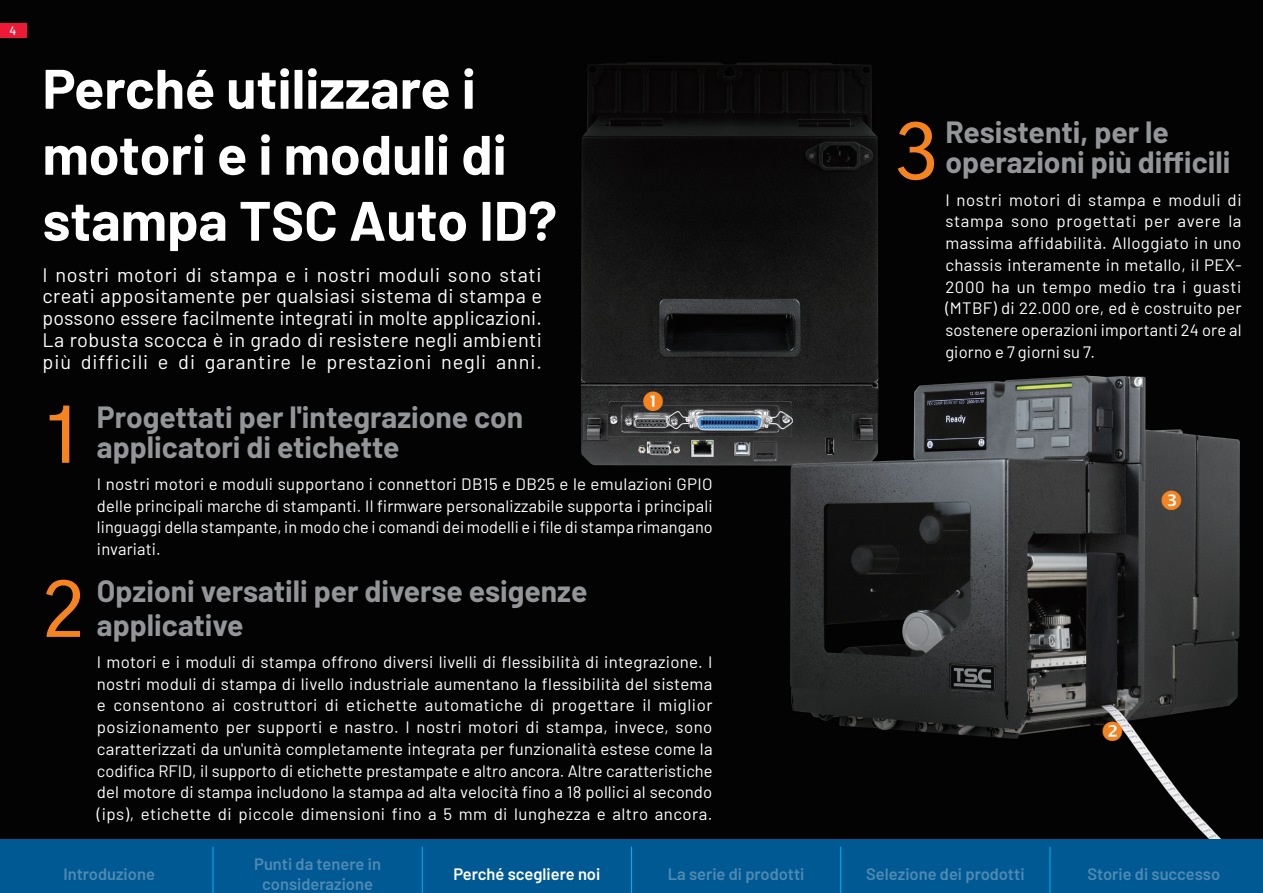
<style>
.page{position:relative;width:1263px;height:893px;background:#fff}
.page>*{position:absolute;margin:0;border:0;box-sizing:border-box;transform-origin:0 0}
.content02{font:500 75px "Gothic A1";color:#f58420}
.chapter_name{font:700 55.5px/66px "Barlow";color:#fff}
.t1{font:700 30px/30px "Barlow";color:#939598}
.content01{font:19.5px/21.8px "Barlow";letter-spacing:.045em;color:#fff;text-align:justify}
.content01-2{font:16.5px/21.8px "Barlow";letter-spacing:.01em;color:#fff;text-align:justify}
.navigation_none{font:600 16.5px/19.8px "Barlow";color:#4f8ab3;text-align:center}
.navigation_none-2{font:600 16.5px "Barlow";color:#fff}
.t2{font:500 12px "Barlow";color:#fff}
</style>
<div class="page">
<img style="left:0;top:0;width:1263px;height:839px">
<div style="left:0;top:839px;width:1263px;height:54px;background:#015993"></div>
<hr style="left:212px;top:847px;width:2px;height:46px;background:#00aeef">
<hr style="left:422px;top:847px;width:1px;height:46px;background:#00aeef">
<hr style="left:631px;top:847px;width:1px;height:46px;background:#00aeef">
<hr style="left:840px;top:847px;width:1px;height:46px;background:#00aeef">
<hr style="left:1049px;top:847px;width:1px;height:46px;background:#00aeef">
<div style="left:0;top:23px;width:26px;height:15px;background:#ed1a37"></div>
<svg style="left:643px;top:392px;width:20px;height:19px"></svg>
<svg style="left:1103px;top:721px;width:19px;height:20px"></svg>
<svg style="left:1162px;top:490px;width:19px;height:20px"></svg>
<p class="t2" style="left:10px;top:22px;width:8px">4</p>
<p class="chapter_name" style="left:43px;top:51px;width:516px">Perché utilizzare i motori e i moduli di stampa TSC Auto ID?</p>
<p class="content01" style="left:43px;top:262px;width:501px">I nostri motori di stampa e i nostri moduli sono stati creati appositamente per qualsiasi sistema di stampa e possono essere facilmente integrati in molte applicazioni.<br>La robusta scocca è in grado di resistere negli ambienti più difficili e di garantire le prestazioni negli anni.</p>
<p class="content02" style="left:43px;top:377px;width:44px">1</p>
<p class="content02" style="left:43px;top:552px;width:44px">2</p>
<h1 class="t1" style="left:97px;top:400px;width:428px">Progettati per l'integrazione con</h1>
<h1 class="t1" style="left:97px;top:430px;width:304px">applicatori di etichette</h1>
<p class="content01-2" style="left:97px;top:472px;width:617px">I nostri motori e moduli supportano i connettori DB15 e DB25 e le emulazioni GPIO delle principali marche di stampanti. Il firmware personalizzabile supporta i principali linguaggi della stampante, in modo che i comandi dei modelli e i file di stampa rimangano invariati.</p>
<h1 class="t1" style="left:97px;top:573px;width:492px;line-height:33px">Opzioni versatili per diverse esigenze applicative</h1>
<p class="content01-2" style="left:97px;top:650px;width:617px">I motori e i moduli di stampa offrono diversi livelli di flessibilità di integrazione. I nostri moduli di stampa di livello industriale aumentano la flessibilità del sistema e consentono ai costruttori di etichette automatiche di progettare il miglior posizionamento per supporti e nastro. I nostri motori di stampa, invece, sono caratterizzati da un'unità completamente integrata per funzionalità estese come la codifica RFID, il supporto di etichette prestampate e altro ancora. Altre caratteristiche del motore di stampa includono la stampa ad alta velocità fino a 18 pollici al secondo (ips), etichette di piccole dimensioni fino a 5 mm di lunghezza e altro ancora.</p>
<p class="content02" style="left:895px;top:94px;width:44px">3</p>
<h1 class="t1" style="left:945px;top:115px;width:287px">Resistenti, per le operazioni più difficili</h1>
<p class="content01-2" style="left:945px;top:188px;width:298px">I nostri motori di stampa e moduli di stampa sono progettati per avere la massima affidabilità. Alloggiato in uno chassis interamente in metallo, il PEX-2000 ha un tempo medio tra i guasti (MTBF) di 22.000 ore, ed è costruito per sostenere operazioni importanti 24 ore al giorno e 7 giorni su 7.</p>
<p class="navigation_none" style="left:63px;top:863px;width:93px">Introduzione</p>
<p class="navigation_none" style="left:254px;top:854px;width:128px">Punti da tenere in considerazione</p>
<p class="navigation_none-2" style="left:453px;top:863px;width:149px">Perché scegliere noi</p>
<p class="navigation_none" style="left:668px;top:863px;width:138px">La serie di prodotti</p>
<p class="navigation_none" style="left:866px;top:863px;width:160px">Selezione dei prodotti</p>
<p class="navigation_none" style="left:1087px;top:863px;width:134px">Storie di successo</p>
</div>
